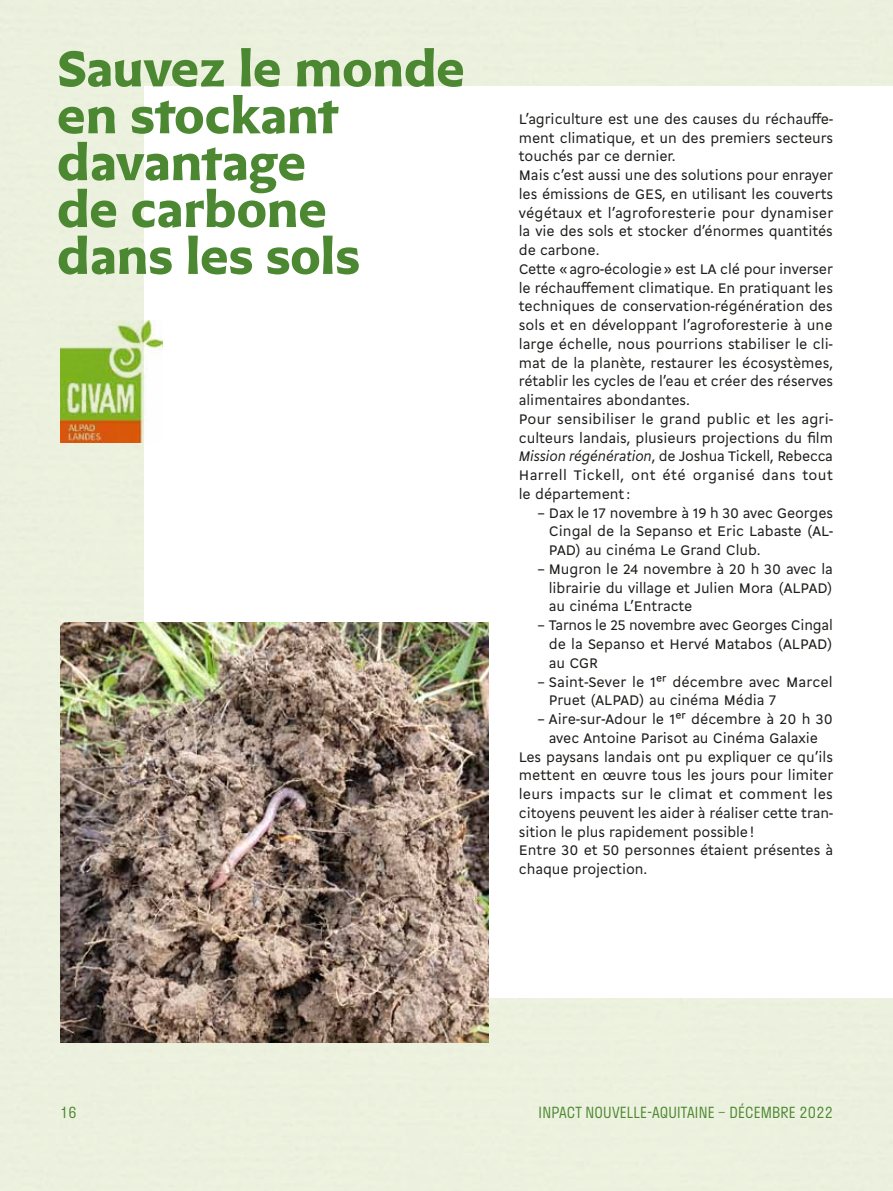
<style>
.page{position:relative;width:893px;height:1191px;background:#eef5e3}
.page>*{position:absolute;margin:0;border:0;box-sizing:border-box;transform-origin:0 0}
.t1{font:900 54.75px/46.8px "Cobalte";letter-spacing:-.02em;color:#4c8731}
.t2{font:15px/18.8px "Cogito";letter-spacing:-.005em;color:#1d1d1b;text-align:justify}
.t3{font:300 15px "Stratos";letter-spacing:.01em;color:#4c8731}
.t4{font:15px "Cogito";letter-spacing:.015em;color:#1d1d1b}
.s1{font-style:italic}
</style>
<div class="page">
<div style="left:145px;top:86px;width:748px;height:911px;background:#fff"></div>
<img style="left:60px;top:622px;width:429px;height:421px">
<img style="left:60px;top:321px;width:102px;height:122px">
<h1 class="t1" style="left:56px;top:43px;width:410px">Sauvez le monde en stockant davantage<br>de carbone<br>dans les sols</h1>
<p class="t2" style="left:519px;top:108px;width:316px;text-align:left">L’agriculture est une des causes du réchauffe&shy;ment climatique, et un des premiers secteurs touchés par ce dernier.<br>Mais c’est aussi une des solutions pour enrayer les émissions de GES, en utilisant les couverts végétaux et l’agroforesterie pour dynamiser la vie des sols et stocker d’énormes quantités de carbone.<br>Cette « agro-écologie » est LA clé pour inverser le réchauffement climatique. En pratiquant les techniques de conservation-régénération des sols et en développant l’agroforesterie à une large échelle, nous pourrions stabiliser le cli&shy;mat de la planète, restaurer les écosystèmes, rétablir les cycles de l’eau et créer des réserves alimentaires abondantes.<br>Pour sensibiliser le grand public et les agri&shy;culteurs landais, plusieurs projections du film <span class="s1">Mission régénération</span>, de Joshua Tickell, Rebecca Harrell Tickell, ont été organisé dans tout le département :</p>
<p class="t2" style="left:549px;top:502px;width:286px;text-indent:-11px">– Dax le 17 novembre à 19 h 30 avec Georges Cingal de la Sepanso et Eric Labaste (AL-PAD) au cinéma Le Grand Club.</p>
<p class="t2" style="left:549px;top:558px;width:286px;text-indent:-11px">– Mugron le 24 novembre à 20 h 30 avec la librairie du village et Julien Mora (ALPAD) au cinéma L’Entracte</p>
<p class="t2" style="left:549px;top:615px;width:286px;text-indent:-11px">– Tarnos le 25 novembre avec Georges Cingal de la Sepanso et Hervé Matabos (ALPAD) au CGR</p>
<p class="t2" style="left:549px;top:671px;width:285px;text-indent:-11px">– Saint-Sever le 1er décembre avec Marcel<br>Pruet (ALPAD) au cinéma Média 7</p>
<p class="t2" style="left:538px;top:708px;width:297px">– Aire-sur-Adour le 1er décembre à 20 h 30</p>
<p class="t2" style="left:549px;top:727px;width:271px">avec Antoine Parisot au Cinéma Galaxie</p>
<p class="t2" style="left:519px;top:746px;width:316px">Les paysans landais ont pu expliquer ce qu’ils</p>
<p class="t2" style="left:519px;top:765px;width:314px">mettent en œuvre tous les jours pour limiter</p>
<p class="t4" style="left:519px;top:783px;width:316px">leurs impacts sur le climat et comment les</p>
<p class="t2" style="left:519px;top:802px;width:316px">citoyens peuvent les aider à réaliser cette tran-</p>
<p class="t2" style="left:519px;top:821px;width:237px">sition le plus rapidement possible !</p>
<p class="t2" style="left:519px;top:840px;width:316px">Entre 30 et 50 personnes étaient présentes à</p>
<p class="t2" style="left:519px;top:858px;width:130px">chaque projection.</p>
<p class="t3" style="left:60px;top:1100px;width:18px">16</p>
<p class="t3" style="left:539px;top:1100px;width:296px">INPACT NOUVELLE-AQUITAINE – DÉCEMBRE 2022</p>
</div>
